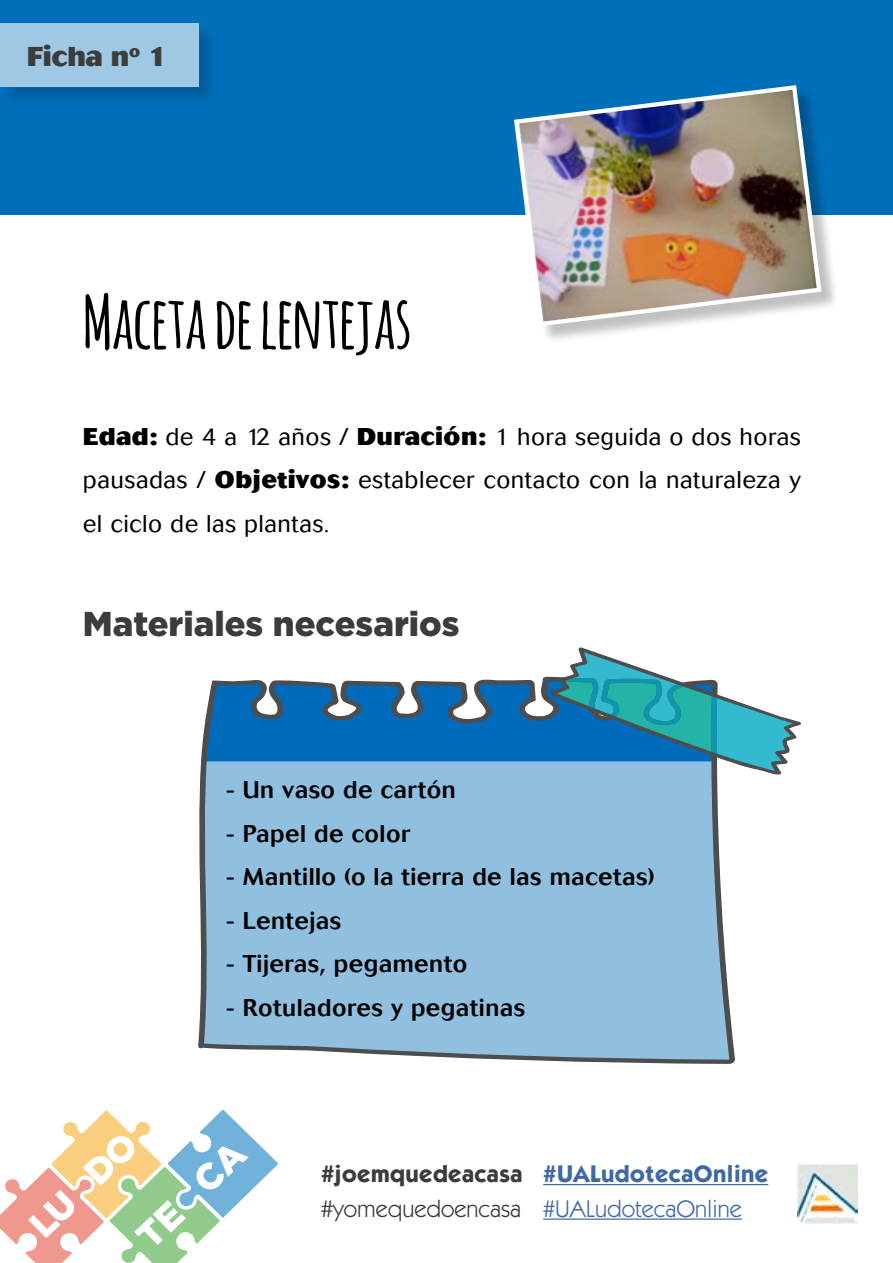
<style>
.page{position:relative;width:893px;height:1263px;background:#fff}
.page>*{position:absolute;margin:0;border:0;box-sizing:border-box;transform-origin:0 0}
.t1{font:700 72px "Amatic";color:#000}
.t2{font:900 34.5px "Gotham";color:#3c3c3b}
.t3{font:800 27px "Cosmos";color:#3c3c3b}
.t4{font:300 24px/43.5px "Cosmos";letter-spacing:.02em;color:#000;text-align:justify}
.t5{font:500 24px "Cosmos";letter-spacing:.02em;color:#000}
.t6{font:700 24px "Itc Kabel";letter-spacing:.02em;color:#3f68a5}
.t7{font:24px "Itc Kabel";color:#3f68a5}
.t8{font:24px "Itc Kabel";color:#3c3c3b}
.t9{font:700 24px "Itc Kabel";letter-spacing:.02em;color:#3c3c3b}
.s1{font-weight:800}
</style>
<div class="page">
<div style="left:0;top:0;width:893px;height:215px;background:#006fb9"></div>
<svg style="left:198px;top:731px;width:537px;height:333px;background:#94bedc"></svg>
<svg style="left:204px;top:647px;width:597px;height:127px"></svg>
<div style="left:517px;top:88px;width:322px;height:256px;background:#000;opacity:.25"></div>
<img style="left:514px;top:85px;width:310px;height:244px">
<svg style="left:0;top:1109px;width:278px;height:154px"></svg>
<hr style="left:543px;top:1184px;width:225px;height:1px;background:#3f68a5">
<hr style="left:543px;top:1218px;width:199px;height:2px;background:#3f68a5">
<img style="left:797px;top:1163px;width:60px;height:61px">
<div style="left:3px;top:26px;width:214px;height:79px;background:#000;opacity:.25"></div>
<div style="left:0;top:23px;width:198px;height:64px;background:#9ec8e4"></div>
<p class="t3" style="left:27px;top:40px;width:141px">Ficha n<sup>o</sup> 1</p>
<h1 class="t1" style="left:83px;top:271px;width:330px">Maceta de lentejas</h1>
<p class="t4" style="left:83px;top:415px;width:719px"><span class="s1">Edad:</span> de 4 a 12 años / <span class="s1">Duración:</span> 1 hora seguida o dos horas pausadas / <span class="s1">Objetivos:</span> establecer contacto con la naturaleza y el ciclo de las plantas.</p>
<h2 class="t2" style="left:83px;top:604px;width:378px">Materiales necesarios</h2>
<p class="t5" style="left:226px;top:776px;width:231px">- Un vaso de cartón</p>
<p class="t5" style="left:226px;top:820px;width:185px">- Papel de color</p>
<p class="t5" style="left:226px;top:863px;width:430px">- Mantillo (o la tierra de las macetas)</p>
<p class="t5" style="left:226px;top:907px;width:117px">- Lentejas</p>
<p class="t5" style="left:226px;top:950px;width:242px">- Tijeras, pegamento</p>
<p class="t5" style="left:226px;top:994px;width:300px">- Rotuladores y pegatinas</p>
<p class="t9" style="left:321px;top:1159px;width:203px">#joemquedeacasa</p>
<p class="t8" style="left:321px;top:1194px;width:201px">#yomequedoencasa</p>
<p class="t6" style="left:543px;top:1159px;width:227px">#UALudotecaOnline</p>
<p class="t7" style="left:543px;top:1194px;width:200px">#UALudotecaOnline</p>
</div>
